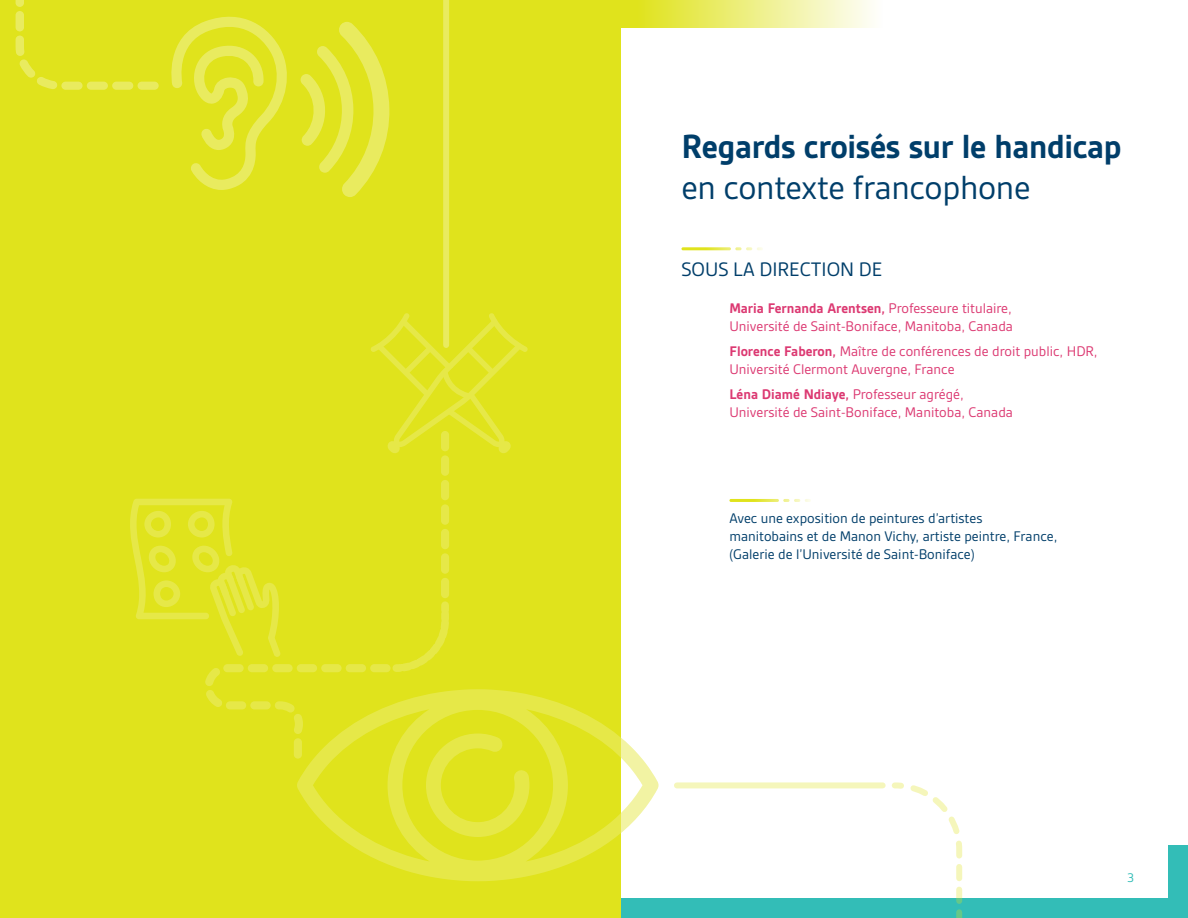
<style>
.page{position:relative;width:1188px;height:918px;background:#fff}
.page>*{position:absolute;margin:0;border:0;box-sizing:border-box;transform-origin:0 0}
.t1{font:700 36px "Gesta";letter-spacing:-.01em;color:#003e6a}
.t2{font:36px "Gesta";letter-spacing:-.01em;color:#003e6a}
.t3{font:21px "Gesta";color:#003e6a}
.t4{font:15px/18px "Gesta";color:#dc3972}
.t5{font:15px/18px "Gesta";color:#003e6a}
.t6{font:13.5px "Gesta";color:#33bdb7}
.s1{font-weight:700}
</style>
<div class="page">
<div style="left:1168px;top:845px;width:20px;height:73px;background:#33bdb7"></div>
<div style="left:594px;top:898px;width:594px;height:20px;background:#33bdb7"></div>
<hr style="left:681px;top:247px;width:50px;height:3px;background:#e0e31c;border-radius:2px">
<svg style="left:735px;top:247px;width:28px;height:3px"></svg>
<hr style="left:729px;top:499px;width:50px;height:3px;background:#e0e31c;border-radius:2px">
<svg style="left:783px;top:499px;width:28px;height:3px"></svg>
<div style="left:621px;top:0;width:262px;height:28px;background:linear-gradient(to right,#dee110,#fefefc)"></div>
<div style="left:0;top:0;width:621px;height:918px;background:#e0e31c"></div>
<svg style="left:340px;top:694px;width:319px;height:187px"></svg>
<div style="left:443px;top:0;width:6px;height:345px;background:#e9eb5f"></div>
<div style="left:677px;top:782px;width:206px;height:6px;background:#f5f6bb"></div>
<svg style="left:130px;top:313px;width:399px;height:524px"></svg>
<svg style="left:16px;top:0;width:271px;height:190px"></svg>
<svg style="left:301px;top:22px;width:89px;height:175px"></svg>
<svg style="left:891px;top:782px;width:72px;height:136px"></svg>
<h1 class="t1" style="left:681px;top:126px;width:442px">Regards croisés sur le handicap</h1>
<h1 class="t2" style="left:681px;top:167px;width:351px">en contexte francophone</h1>
<h2 class="t3" style="left:681px;top:257px;width:202px">SOUS LA DIRECTION DE</h2>
<p class="t4" style="left:729px;top:299px;width:285px"><span class="s1">Maria Fernanda Arentsen,</span> Professeure titulaire,<br>Université de Saint-Boniface, Manitoba, Canada</p>
<p class="t4" style="left:729px;top:342px;width:370px"><span class="s1">Florence Faberon,</span> Maître de conférences de droit public, HDR,<br>Université Clermont Auvergne, France</p>
<p class="t4" style="left:729px;top:385px;width:285px"><span class="s1">Léna Diamé Ndiaye,</span> Professeur agrégé,<br>Université de Saint-Boniface, Manitoba, Canada</p>
<p class="t5" style="left:729px;top:509px;width:329px">Avec une exposition de peintures d’artistes manitobains et de Manon Vichy, artiste peintre, France, (Galerie de l’Université de Saint-Boniface)</p>
<p class="t6" style="left:1128px;top:870px;width:8px">3</p>
</div>
